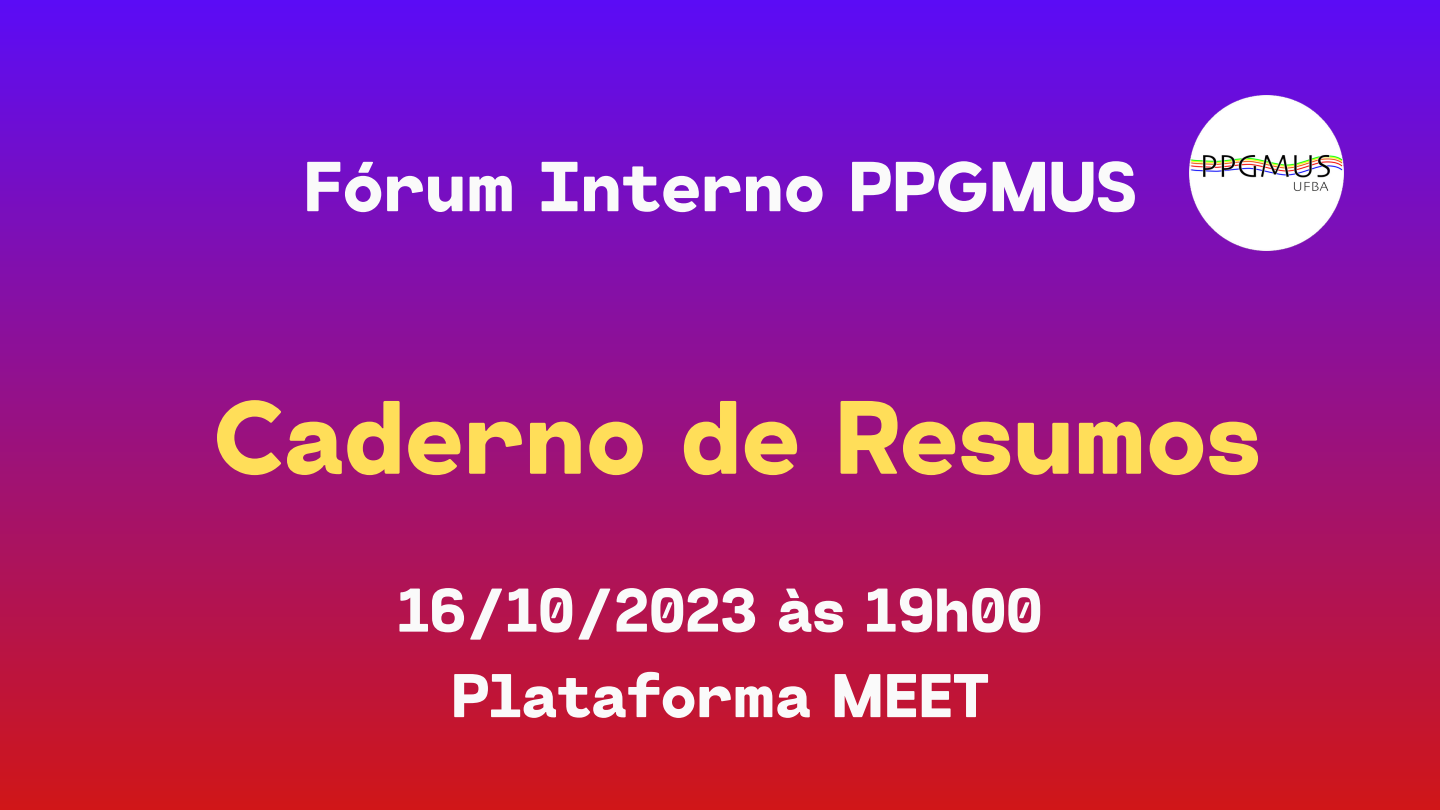
<style>
.page{position:relative;width:1440px;height:810px;background:#fff}
.page>*{position:absolute;margin:0;border:0;box-sizing:border-box;transform-origin:0 0}
.t1{font:800 104px "Cartograph Sans CF";letter-spacing:-.06em;color:#ffde59}
.t2{font:800 70.6px "Cartograph Sans CF";letter-spacing:-.06em;color:#fafafa}
.t3{font:800 61.6px "Cartograph Sans CF";letter-spacing:-.06em;color:#fafafa}
</style>
<div class="page">
<div style="left:0;top:0;width:1440px;height:810px;background:linear-gradient(to bottom,#5b0cf7,#d01618)"></div>
<img style="left:1189px;top:96px;width:155px;height:154px">
<p class="t2" style="left:301px;top:140px;width:839px">Fórum Interno PPGMUS</p>
<p class="t1" style="left:210px;top:369px;width:1055px">Caderno de Resumos</p>
<p class="t3" style="left:396px;top:569px;width:650px">16/10/2023 às 19h00</p>
<p class="t3" style="left:449px;top:655px;width:543px">Plataforma MEET</p>
</div>
